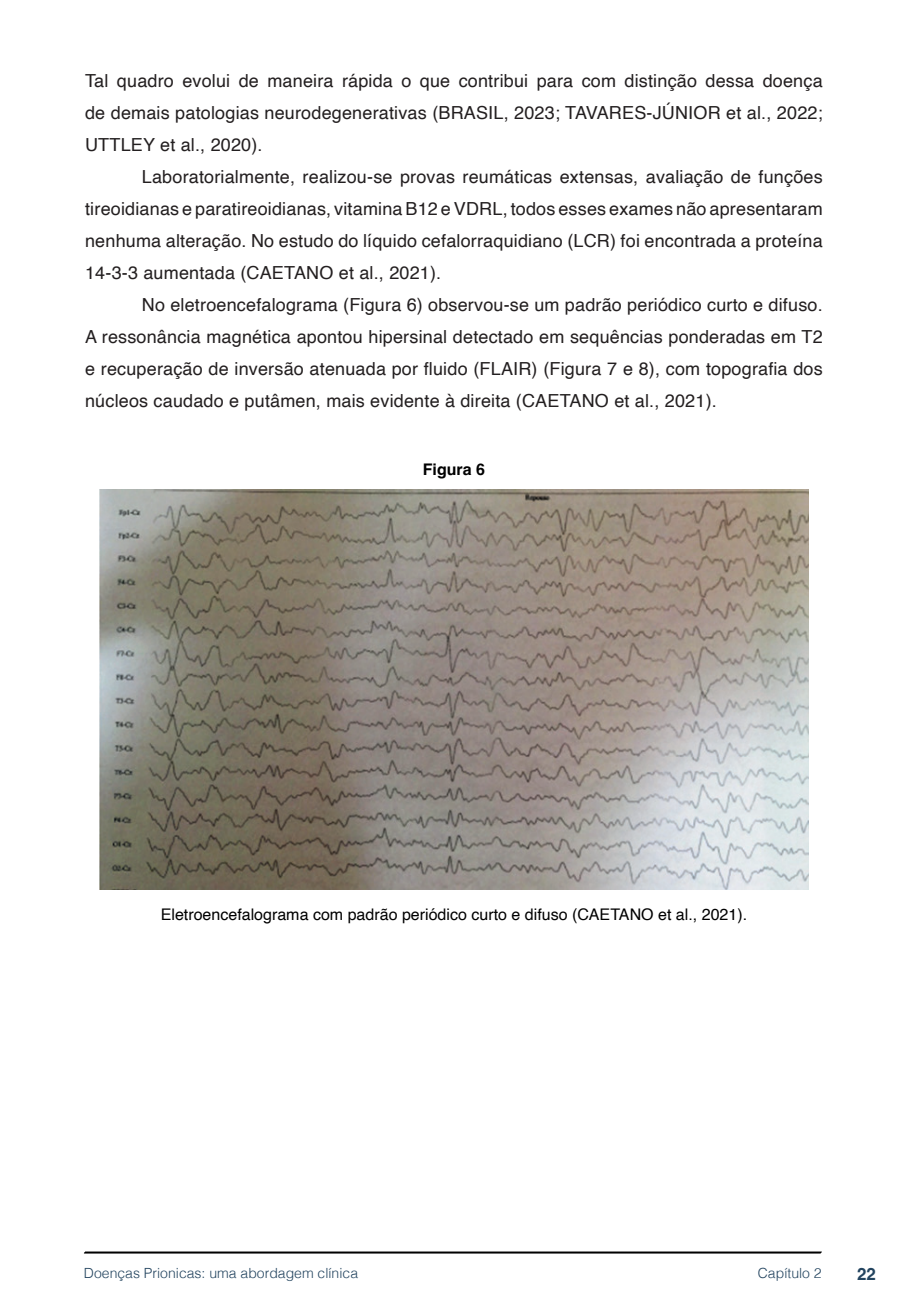
<style>
.page{position:relative;width:908px;height:1304px;background:#fff}
.page>*{position:absolute;margin:0;border:0;box-sizing:border-box;transform-origin:0 0}
.t1{font:18px/32px "Helvetica";letter-spacing:.01em;color:#231f20;text-align:justify}
.t2{font:700 16.8px "Helvetica";color:#23445f}
.t3{font:16px "Helvetica";color:#000}
.t4{font:700 16px "Helvetica";color:#000}
.t5{font:300 14px "Helvetica";color:#23445f}
</style>
<div class="page">
<svg style="left:84px;top:1251px;width:737px;height:3px;background:#515151"></svg>
<img style="left:99px;top:490px;width:709px;height:399px">
<p class="t1" style="left:85px;top:65px;width:738px">Tal quadro evolui de maneira rápida o que contribui para com distinção dessa doença de demais patologias neurodegenerativas (BRASIL, 2023; TAVARES-JÚNIOR et al., 2022; UTTLEY et al., 2020).</p>
<p class="t1" style="left:85px;top:161px;width:738px;text-indent:57px">Laboratorialmente, realizou-se provas reumáticas extensas, avaliação de funções tireoidianas e paratireoidianas, vitamina B12 e VDRL, todos esses exames não apresentaram nenhuma alteração. No estudo do líquido cefalorraquidiano (LCR) foi encontrada a proteína 14-3-3 aumentada (CAETANO et al., 2021).</p>
<p class="t1" style="left:85px;top:289px;width:738px;text-indent:57px">No eletroencefalograma (Figura 6) observou-se um padrão periódico curto e difuso.<br>A ressonância magnética apontou hipersinal detectado em sequências ponderadas em T2 e recuperação de inversão atenuada por fluido (FLAIR) (Figura 7 e 8), com topografia dos núcleos caudado e putâmen, mais evidente à direita (CAETANO et al., 2021).</p>
<p class="t4" style="left:422px;top:460px;width:64px">Figura 6</p>
<p class="t3" style="left:161px;top:902px;width:587px">Eletroencefalograma com padrão periódico curto e difuso (CAETANO et al., 2021).</p>
<p class="t5" style="left:84px;top:1261px;width:275px">Doenças Prionicas: uma abordagem clínica</p>
<p class="t5" style="left:757px;top:1261px;width:65px">Capítulo 2</p>
<p class="t2" style="left:856px;top:1264px;width:20px">22</p>
</div>
